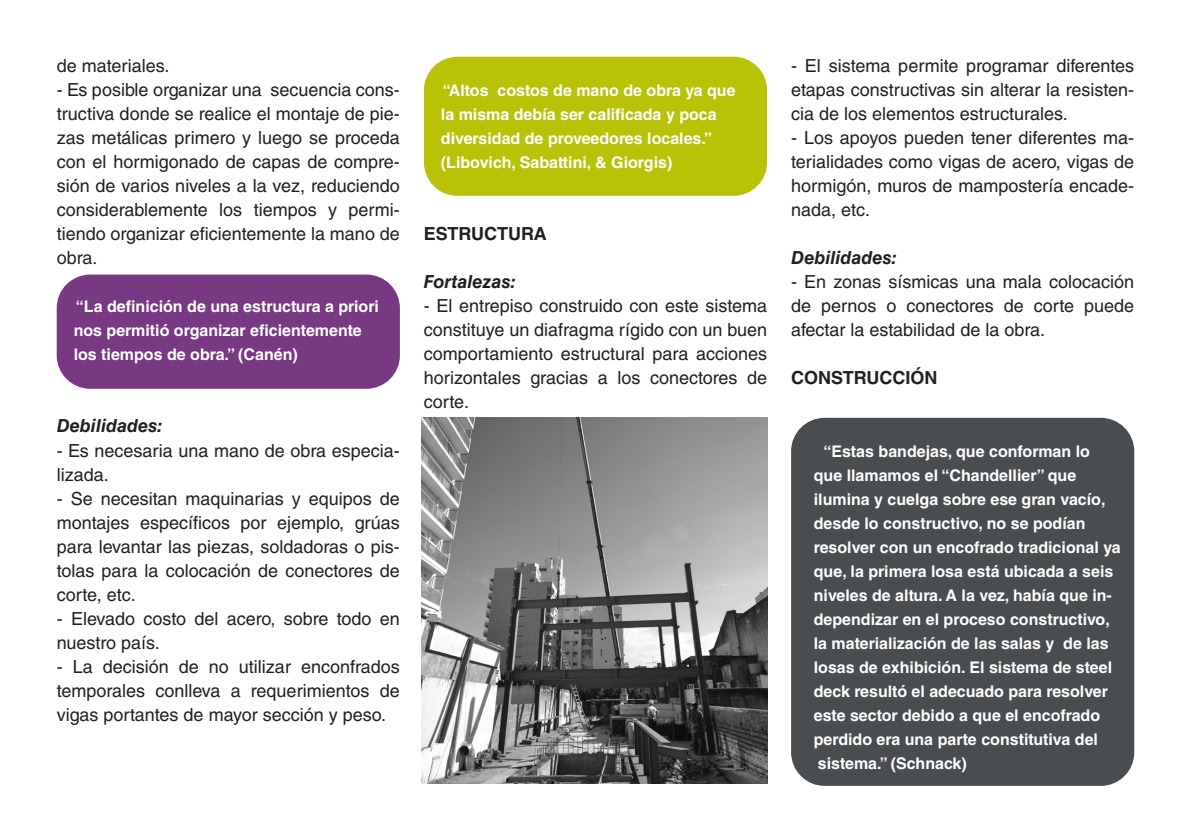
<style>
.page{position:relative;width:1191px;height:840px;background:#fff}
.page>*{position:absolute;margin:0;border:0;box-sizing:border-box;transform-origin:0 0}
.parrafo{font:18px/24px "Helvetica LT Std";color:#231f20;text-align:justify}
.parrafo-2{font:italic 700 18px "Helvetica LT Std";color:#231f20}
.parrafo-3{font:700 18px "Helvetica LT Std";color:#231f20}
.parrafo-4{font:700 16px/24px "Helvetica LT Std";color:#fff}
</style>
<div class="page">
<div style="left:791px;top:417px;width:343px;height:368px;background:#4a4d4f;border-radius:33px"></div>
<div style="left:57px;top:274px;width:343px;height:114px;background:#783884;border-radius:33px"></div>
<div style="left:424px;top:57px;width:343px;height:139px;background:#b9c207;border-radius:33px"></div>
<img style="left:422px;top:417px;width:345px;height:365px">
<p class="parrafo" style="left:57px;top:54px;width:114px">de materiales.</p>
<p class="parrafo" style="left:57px;top:78px;width:345px">- Es posible organizar una secuencia cons&shy;tructiva donde se realice el montaje de pie&shy;zas metálicas primero y luego se proceda con el hormigonado de capas de compre&shy;sión de varios niveles a la vez, reduciendo considerablemente los tiempos y permi&shy;tiendo organizar eficientemente la mano de obra.</p>
<p class="parrafo-4" style="left:74px;top:294px;width:306px">“La definición de una estructura a priori nos permitió organizar eficientemente los tiempos de obra.” (Canén)</p>
<p class="parrafo-2" style="left:57px;top:415px;width:108px">Debilidades:</p>
<p class="parrafo" style="left:57px;top:438px;width:345px">- Es necesaria una mano de obra especia&shy;lizada.</p>
<p class="parrafo" style="left:57px;top:486px;width:345px">- Se necesitan maquinarias y equipos de montajes específicos por ejemplo, grúas para levantar las piezas, soldadoras o pis&shy;tolas para la colocación de conectores de corte, etc.</p>
<p class="parrafo" style="left:57px;top:606px;width:345px">- Elevado costo del acero, sobre todo en nuestro país.</p>
<p class="parrafo" style="left:57px;top:654px;width:345px">- La decisión de no utilizar enconfrados temporales conlleva a requerimientos de vigas portantes de mayor sección y peso.</p>
<p class="parrafo-4" style="left:441px;top:78px;width:296px">“Altos costos de mano de obra ya que la misma debía ser calificada y poca diversidad de proveedores locales.” (Libovich, Sabattini, &amp; Giorgis)</p>
<p class="parrafo-3" style="left:424px;top:223px;width:124px">ESTRUCTURA</p>
<p class="parrafo-2" style="left:424px;top:271px;width:94px">Fortalezas:</p>
<p class="parrafo" style="left:424px;top:294px;width:345px">- El entrepiso construido con este sistema constituye un diafragma rígido con un buen comportamiento estructural para acciones horizontales gracias a los conectores de corte.</p>
<p class="parrafo" style="left:791px;top:54px;width:345px">- El sistema permite programar diferentes etapas constructivas sin alterar la resisten&shy;cia de los elementos estructurales.</p>
<p class="parrafo" style="left:791px;top:126px;width:345px">- Los apoyos pueden tener diferentes ma&shy;terialidades como vigas de acero, vigas de hormigón, muros de mampostería encade&shy;nada, etc.</p>
<p class="parrafo-2" style="left:791px;top:247px;width:108px">Debilidades:</p>
<p class="parrafo" style="left:791px;top:270px;width:345px">- En zonas sísmicas una mala colocación de pernos o conectores de corte puede afectar la estabilidad de la obra.</p>
<p class="parrafo-3" style="left:791px;top:367px;width:148px">CONSTRUCCIÓN</p>
<p class="parrafo-4" style="left:813px;top:438px;width:308px;text-indent:10px">“Estas bandejas, que conforman lo que llamamos el “Chandellier” que ilumina y cuelga sobre ese gran vacío, desde lo constructivo, no se podían resolver con un encofrado tradicional ya que, la primera losa está ubicada a seis niveles de altura. A la vez, había que in&shy;dependizar en el proceso constructivo, la materialización de las salas y de las losas de exhibición. El sistema de steel deck resultó el adecuado para resolver este sector debido a que el encofrado perdido era una parte constitutiva del sistema.” (Schnack)</p>
</div>
